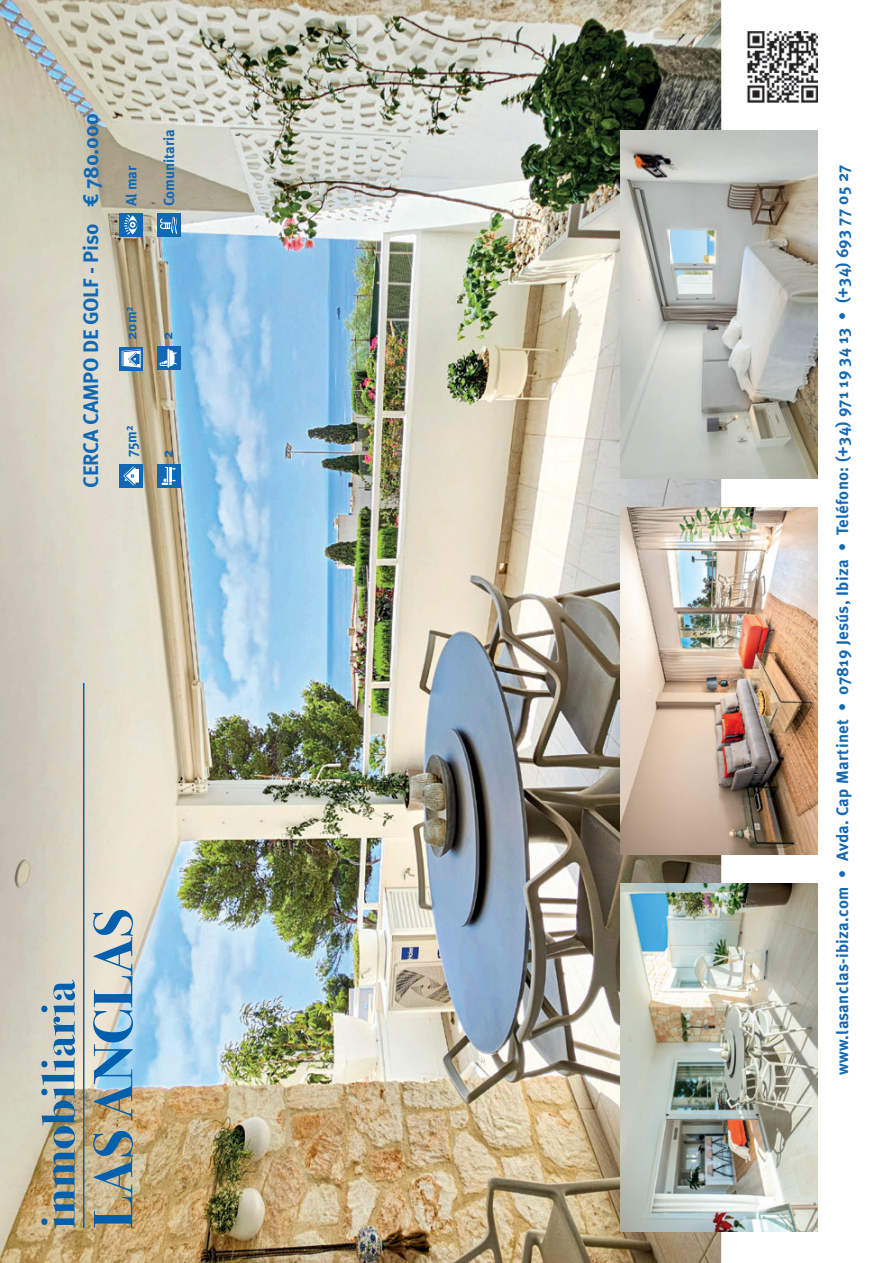
<style>
.page{position:relative;width:893px;height:1263px;background:#fff}
.page>*{position:absolute;margin:0;border:0;box-sizing:border-box;transform-origin:0 0}
.t1{font:700 21px "Meta Pro";letter-spacing:-.01em;color:#1268b4}
.t2{font:700 16.5px "Meta Pro";letter-spacing:.02em;color:#1268b4}
.t3{font:700 14.7px "Meta Pro";color:#1268b4}
</style>
<div class="page">
<img style="left:0;top:0;width:721px;height:1263px">
<img style="left:621px;top:883px;width:196px;height:348px">
<img style="left:621px;top:131px;width:196px;height:348px">
<img style="left:621px;top:507px;width:196px;height:348px">
<img style="left:747px;top:31px;width:71px;height:71px">
<div style="left:119px;top:464px;width:24px;height:24px;background:#1268b4"></div>
<svg style="left:123px;top:466px;width:16px;height:19px"></svg>
<div style="left:119px;top:347px;width:24px;height:23px;background:#1268b4"></div>
<svg style="left:122px;top:349px;width:19px;height:19px"></svg>
<div style="left:119px;top:213px;width:24px;height:24px;background:#1268b4"></div>
<svg style="left:125px;top:215px;width:11px;height:20px"></svg>
<div style="left:157px;top:464px;width:24px;height:24px;background:#1268b4"></div>
<svg style="left:161px;top:466px;width:15px;height:19px"></svg>
<div style="left:157px;top:347px;width:24px;height:23px;background:#1268b4"></div>
<svg style="left:159px;top:349px;width:18px;height:19px"></svg>
<div style="left:157px;top:213px;width:24px;height:24px;background:#1268b4"></div>
<svg style="left:160px;top:216px;width:17px;height:18px"></svg>
<svg style="left:41px;top:979px;width:34px;height:249px"></svg>
<img style="left:93px;top:910px;width:40px;height:318px">
<hr style="left:83px;top:683px;width:1px;height:545px;background:#0160ae">
<p class="t1" style="left:78px;top:488px;width:377px;rotate:-90deg">CERCA CAMPO DE GOLF - Piso € 780.000</p>
<p class="t3" style="left:122px;top:206px;width:42px;rotate:-90deg">Al mar</p>
<p class="t3" style="left:122px;top:340px;width:36px;rotate:-90deg">20m²</p>
<p class="t3" style="left:122px;top:457px;width:34px;rotate:-90deg">75m²</p>
<p class="t3" style="left:160px;top:206px;width:79px;rotate:-90deg">Comunitaria</p>
<p class="t3" style="left:158px;top:340px;width:10px;rotate:-90deg">2</p>
<p class="t3" style="left:158px;top:457px;width:10px;rotate:-90deg">2</p>
<p class="t2" style="left:832px;top:1075px;width:912px;rotate:-90deg">www.lasanclas-ibiza.com • Avda. Cap Martinet • 07819 Jesús, Ibiza • Teléfono: (+34) 971 19 34 13 • (+34) 693 77 05 27</p>
</div>
